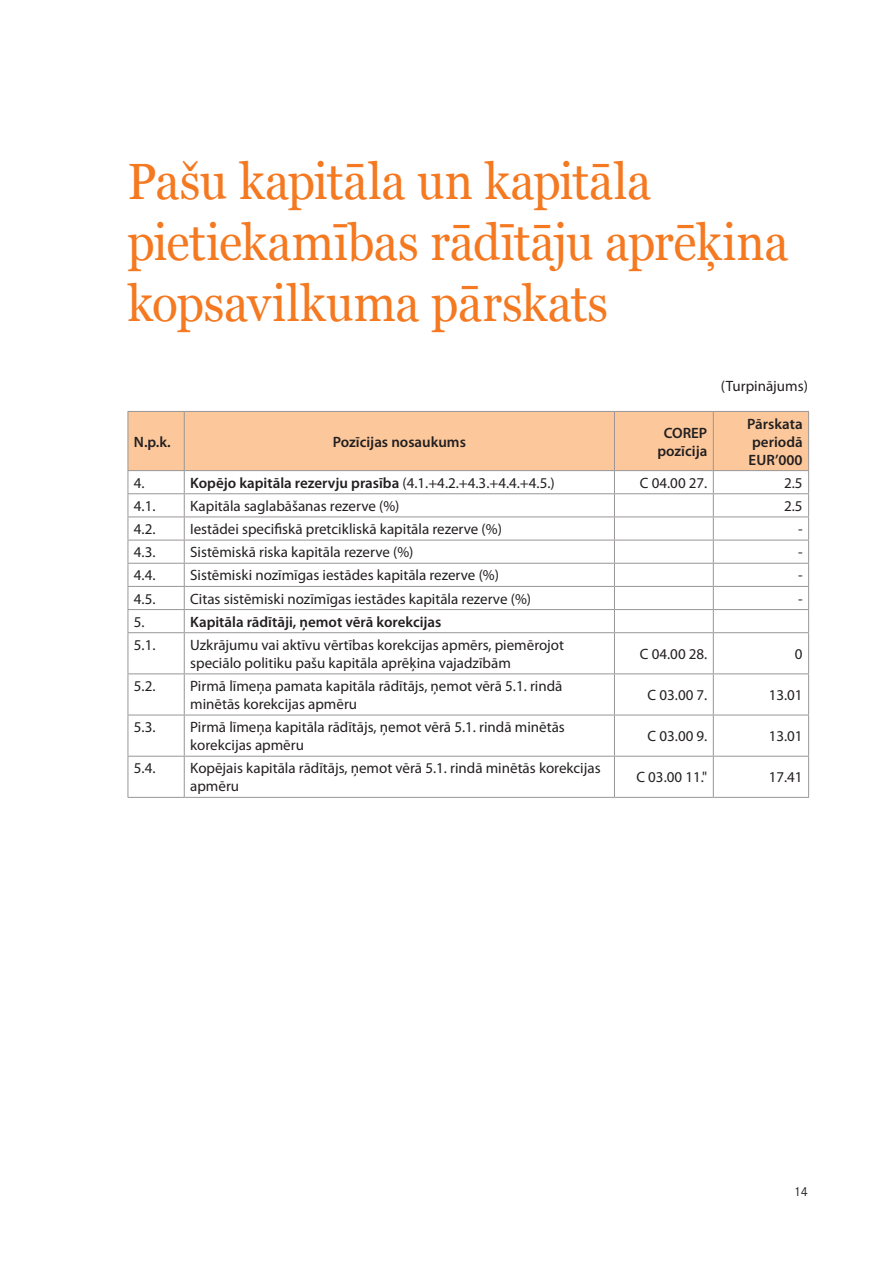
<style>
.page{position:relative;width:893px;height:1263px;background:#fff}
.page>*{position:absolute;margin:0;border:0;box-sizing:border-box;transform-origin:0 0}
.Virsraksts_dubl{font:51px/61.2px "Georgia";letter-spacing:-.01em;color:#f47921;scale:.94 1}
.t1{font:15px/18px "Myriad Pro";color:#231f20}
.t2{font:600 15px/18px "Myriad Pro";color:#231f20;text-align:center}
.t3{font:13.5px "Corporate S";color:#231f20}
.s1{font-weight:400}
</style>
<div class="page">
<svg style="left:128px;top:411px;width:681px;height:221px"></svg>
<hr style="left:128px;top:632px;width:56px;height:1px;background:#999696">
<hr style="left:128px;top:633px;width:1px;height:40px;background:#999696">
<hr style="left:184px;top:632px;width:430px;height:1px;background:#999696">
<hr style="left:184px;top:633px;width:1px;height:40px;background:#999696">
<hr style="left:614px;top:632px;width:99px;height:1px;background:#999696">
<hr style="left:614px;top:633px;width:1px;height:40px;background:#999696">
<hr style="left:713px;top:632px;width:96px;height:1px;background:#999696">
<hr style="left:713px;top:633px;width:1px;height:40px;background:#999696">
<hr style="left:808px;top:633px;width:1px;height:40px;background:#999696">
<hr style="left:128px;top:673px;width:56px;height:1px;background:#999696">
<hr style="left:128px;top:674px;width:1px;height:41px;background:#999696">
<hr style="left:184px;top:673px;width:430px;height:1px;background:#999696">
<hr style="left:184px;top:674px;width:1px;height:41px;background:#999696">
<hr style="left:614px;top:673px;width:99px;height:1px;background:#999696">
<hr style="left:614px;top:674px;width:1px;height:41px;background:#999696">
<hr style="left:713px;top:673px;width:96px;height:1px;background:#999696">
<hr style="left:713px;top:674px;width:1px;height:41px;background:#999696">
<hr style="left:808px;top:674px;width:1px;height:41px;background:#999696">
<hr style="left:128px;top:715px;width:56px;height:1px;background:#999696">
<hr style="left:128px;top:715px;width:1px;height:41px;background:#999696">
<hr style="left:184px;top:715px;width:430px;height:1px;background:#999696">
<hr style="left:184px;top:715px;width:1px;height:41px;background:#999696">
<hr style="left:614px;top:715px;width:99px;height:1px;background:#999696">
<hr style="left:614px;top:715px;width:1px;height:41px;background:#999696">
<hr style="left:713px;top:715px;width:96px;height:1px;background:#999696">
<hr style="left:713px;top:715px;width:1px;height:41px;background:#999696">
<hr style="left:808px;top:715px;width:1px;height:41px;background:#999696">
<hr style="left:128px;top:756px;width:56px;height:1px;background:#999696">
<hr style="left:128px;top:756px;width:1px;height:41px;background:#999696">
<hr style="left:184px;top:756px;width:430px;height:1px;background:#999696">
<hr style="left:184px;top:756px;width:1px;height:41px;background:#999696">
<hr style="left:614px;top:756px;width:99px;height:1px;background:#999696">
<hr style="left:614px;top:756px;width:1px;height:41px;background:#999696">
<hr style="left:713px;top:756px;width:96px;height:1px;background:#999696">
<hr style="left:713px;top:756px;width:1px;height:41px;background:#999696">
<hr style="left:808px;top:756px;width:1px;height:41px;background:#999696">
<hr style="left:128px;top:797px;width:56px;height:1px;background:#999696">
<hr style="left:184px;top:797px;width:430px;height:1px;background:#999696">
<hr style="left:614px;top:797px;width:99px;height:1px;background:#999696">
<hr style="left:713px;top:797px;width:96px;height:1px;background:#999696">
<p class="Virsraksts_dubl" style="left:128px;top:152px;width:705px">Pašu kapitāla un kapitāla pietiekamības rādītāju aprēķina kopsavilkuma pārskats</p>
<p class="t1" style="left:721px;top:377px;width:89px">(Turpinājums)</p>
<p class="t2" style="left:134px;top:433px;width:38px">N.p.k.</p>
<p class="t2" style="left:333px;top:433px;width:135px">Pozīcijas nosaukums</p>
<p class="t2" style="left:657px;top:424px;width:51px">COREP pozīcija</p>
<p class="t2" style="left:747px;top:415px;width:57px;text-align:justify">Pārskata periodā EUR’000</p>
<p class="t1" style="left:134px;top:474px;width:12px">4.</p>
<p class="t2" style="left:190px;top:474px;width:366px">Kopējo kapitāla rezervju prasība <span class="s1">(4.1.+4.2.+4.3.+4.4.+4.5.)</span></p>
<p class="t1" style="left:640px;top:474px;width:69px">C 04.00 27.</p>
<p class="t1" style="left:784px;top:474px;width:20px">2.5</p>
<p class="t1" style="left:134px;top:497px;width:23px">4.1.</p>
<p class="t1" style="left:190px;top:497px;width:211px">Kapitāla saglabāšanas rezerve (%)</p>
<p class="t1" style="left:784px;top:497px;width:20px">2.5</p>
<p class="t1" style="left:134px;top:520px;width:23px">4.2.</p>
<p class="t1" style="left:190px;top:520px;width:313px">Iestādei specifiskā pretcikliskā kapitāla rezerve (%)</p>
<p class="t1" style="left:798px;top:520px;width:6px">-</p>
<p class="t1" style="left:134px;top:543px;width:23px">4.3.</p>
<p class="t1" style="left:190px;top:543px;width:225px">Sistēmiskā riska kapitāla rezerve (%)</p>
<p class="t1" style="left:798px;top:543px;width:6px">-</p>
<p class="t1" style="left:134px;top:567px;width:23px">4.4.</p>
<p class="t1" style="left:190px;top:567px;width:310px">Sistēmiski nozīmīgas iestādes kapitāla rezerve (%)</p>
<p class="t1" style="left:798px;top:567px;width:6px">-</p>
<p class="t1" style="left:134px;top:590px;width:23px">4.5.</p>
<p class="t1" style="left:190px;top:590px;width:342px">Citas sistēmiski nozīmīgas iestādes kapitāla rezerve (%)</p>
<p class="t1" style="left:798px;top:590px;width:6px">-</p>
<p class="t1" style="left:134px;top:613px;width:12px">5.</p>
<p class="t2" style="left:190px;top:613px;width:253px">Kapitāla rādītāji, ņemot vērā korekcijas</p>
<p class="t1" style="left:134px;top:636px;width:23px">5.1.</p>
<p class="t1" style="left:190px;top:636px;width:375px">Uzkrājumu vai aktīvu vērtības korekcijas apmērs, piemērojot speciālo politiku pašu kapitāla aprēķina vajadzībām</p>
<p class="t1" style="left:640px;top:645px;width:69px">C 04.00 28.</p>
<p class="t1" style="left:795px;top:645px;width:9px">0</p>
<p class="t1" style="left:134px;top:677px;width:23px">5.2.</p>
<p class="t1" style="left:190px;top:677px;width:374px">Pirmā līmeņa pamata kapitāla rādītājs, ņemot vērā 5.1. rindā minētās korekcijas apmēru</p>
<p class="t1" style="left:648px;top:686px;width:61px">C 03.00 7.</p>
<p class="t1" style="left:769px;top:686px;width:35px">13.01</p>
<p class="t1" style="left:134px;top:718px;width:23px">5.3.</p>
<p class="t1" style="left:190px;top:718px;width:376px">Pirmā līmeņa kapitāla rādītājs, ņemot vērā 5.1. rindā minētās korekcijas apmēru</p>
<p class="t1" style="left:648px;top:727px;width:61px">C 03.00 9.</p>
<p class="t1" style="left:769px;top:727px;width:35px">13.01</p>
<p class="t1" style="left:134px;top:760px;width:23px">5.4.</p>
<p class="t1" style="left:190px;top:760px;width:412px">Kopējais kapitāla rādītājs, ņemot vērā 5.1. rindā minētās korekcijas apmēru</p>
<p class="t1" style="left:636px;top:769px;width:72px">C 03.00 11."</p>
<p class="t1" style="left:769px;top:769px;width:35px">17.41</p>
<p class="t3" style="left:793px;top:1181px;width:16px">14</p>
</div>
